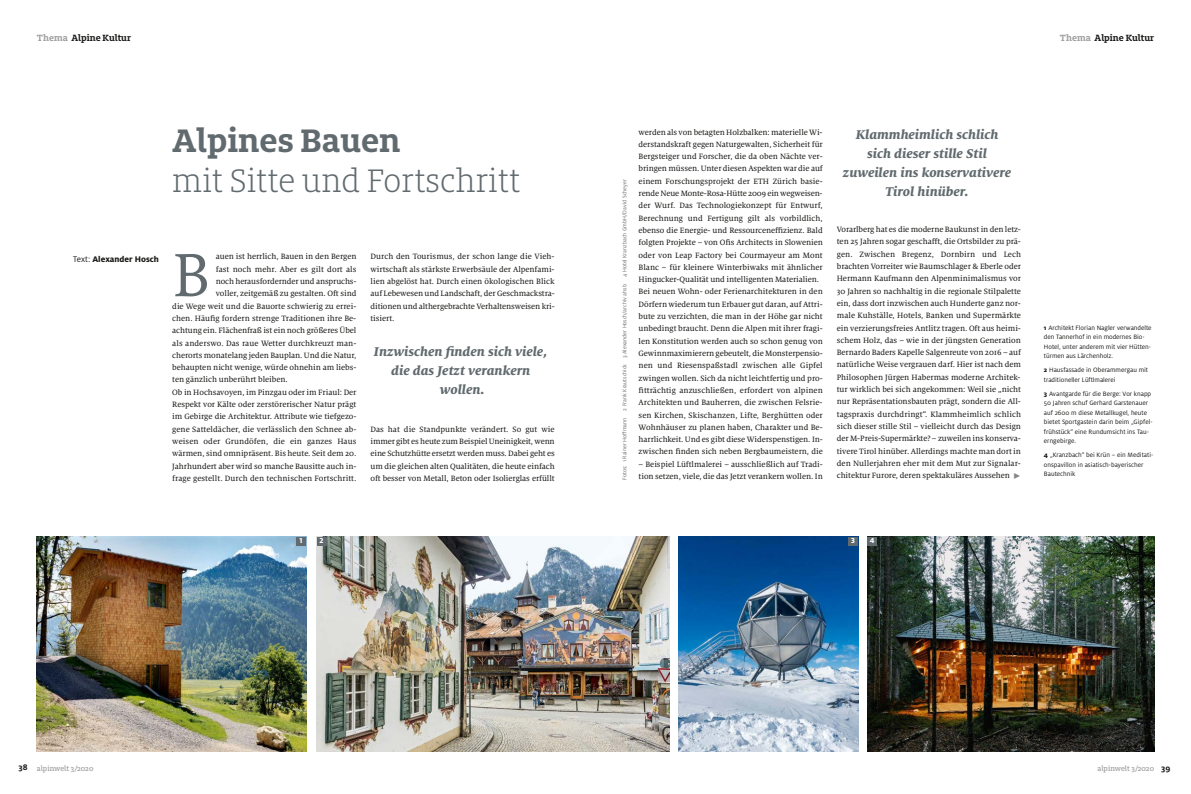
<style>
.page{position:relative;width:1191px;height:794px;background:#fff}
.page>*{position:absolute;margin:0;border:0;box-sizing:border-box;transform-origin:0 0}
.t1{font:67.6px "Milo Serif OT";color:#616a6e}
.t2{font:300 36px "Milo Slab OT";color:#616a6e}
.t3{font:700 36px "Milo Slab OT";color:#616a6e}
.t4{font:italic 800 14px/19px "Milo Serif OT";color:#616a6e;text-align:center}
.t5{font:700 10px "Milo Slab OT";color:#1a1a18}
.t6{font:800 9px "Milo OT";color:#1a1a18}
.t7{font:8.5px/12.3px "Milo Serif OT Text";letter-spacing:-.005em;color:#1a1a18;text-align:justify}
.t8{font:500 8px "Milo Slab OT";color:#9c9d9d}
.t9{font:800 8px "Milo OT";color:#fff}
.t10{font:7px/9.5px "Milo OT";color:#1a1a18}
.t11{font:6px "Milo OT";color:#6f6f6e}
.s1{color:#9c9d9d}
.s2{font-weight:400}
.s3{color:#878786}
.s4{font-weight:800}
.s5{font-family:"Milo OT";font-weight:700;font-size:9px;color:#1a1a18}
</style>
<div class="page">
<img style="left:37px;top:537px;width:269px;height:214px">
<img style="left:317px;top:537px;width:353px;height:214px">
<img style="left:678px;top:537px;width:180px;height:214px">
<img style="left:867px;top:537px;width:287px;height:214px">
<div style="left:296px;top:537px;width:10px;height:8px;background:#616a6e"></div>
<div style="left:317px;top:537px;width:9px;height:8px;background:#616a6e"></div>
<div style="left:848px;top:537px;width:10px;height:8px;background:#616a6e"></div>
<div style="left:867px;top:537px;width:10px;height:8px;background:#616a6e"></div>
<p class="t5" style="left:37px;top:34px;width:96px"><span class="s1">Thema</span> Alpine Kultur</p>
<p class="t5" style="left:1060px;top:34px;width:96px"><span class="s1">Thema</span> Alpine Kultur</p>
<h2 class="t3" style="left:172px;top:128px;width:230px">Alpines Bauen</h2>
<h2 class="t2" style="left:172px;top:167px;width:350px">mit Sitte und Fortschritt</h2>
<p class="t6" style="left:73px;top:256px;width:87px"><span class="s2">Text:</span> Alexander Hosch</p>
<h1 class="t1" style="left:172px;top:249px;width:39px">B</h1>
<p class="t7" style="left:216px;top:251px;width:142px">auen ist herrlich, Bauen in den Bergen</p>
<p class="t7" style="left:216px;top:263px;width:142px">fast noch mehr. Aber es gilt dort als</p>
<p class="t7" style="left:216px;top:276px;width:142px">noch herausfordernder und anspruchs-</p>
<p class="t7" style="left:216px;top:288px;width:142px">voller, zeitgemäß zu gestalten. Oft sind</p>
<p class="t7" style="left:172px;top:300px;width:186px">die Wege weit und die Bauorte schwierig zu errei-</p>
<p class="t7" style="left:172px;top:312px;width:185px">chen. Häufig fordern strenge Traditionen ihre Be-</p>
<p class="t7" style="left:172px;top:325px;width:186px">achtung ein. Flächenfraß ist ein noch größeres Übel</p>
<p class="t7" style="left:172px;top:337px;width:186px">als anderswo. Das raue Wetter durchkreuzt man-</p>
<p class="t7" style="left:172px;top:349px;width:186px">cherorts monatelang jeden Bauplan. Und die Natur,</p>
<p class="t7" style="left:172px;top:362px;width:186px">behaupten nicht wenige, würde ohnehin am liebs-</p>
<p class="t7" style="left:172px;top:374px;width:117px">ten gänzlich unberührt bleiben.</p>
<p class="t7" style="left:172px;top:386px;width:186px">Ob in Hochsavoyen, im Pinzgau oder im Friaul: Der</p>
<p class="t7" style="left:172px;top:399px;width:185px">Respekt vor Kälte oder zerstörerischer Natur prägt</p>
<p class="t7" style="left:172px;top:411px;width:186px">im Gebirge die Architektur. Attribute wie tiefgezo-</p>
<p class="t7" style="left:172px;top:423px;width:186px">gene Satteldächer, die verlässlich den Schnee ab-</p>
<p class="t7" style="left:172px;top:435px;width:186px">weisen oder Grundöfen, die ein ganzes Haus</p>
<p class="t7" style="left:172px;top:448px;width:186px">wärmen, sind omnipräsent. Bis heute. Seit dem 20.</p>
<p class="t7" style="left:172px;top:460px;width:186px">Jahrhundert aber wird so manche Bausitte auch in-</p>
<p class="t7" style="left:172px;top:472px;width:186px">frage gestellt. Durch den technischen Fortschritt.</p>
<p class="t7" style="left:370px;top:251px;width:186px">Durch den Tourismus, der schon lange die Vieh&shy;wirtschaft als stärkste Erwerbsäule der Alpenfami&shy;lien abgelöst hat. Durch einen ökologischen Blick auf Lebewesen und Landschaft, der Geschmackstra&shy;ditionen und althergebrachte Verhaltensweisen kri&shy;tisiert.</p>
<h3 class="t4" style="left:374px;top:343px;width:175px">Inzwischen finden sich viele, die das Jetzt verankern wollen.</h3>
<p class="t7" style="left:370px;top:423px;width:186px">Das hat die Standpunkte verändert. So gut wie immer gibt es heute zum Beispiel Uneinigkeit, wenn eine Schutzhütte ersetzt werden muss. Dabei geht es um die gleichen alten Qualitäten, die heute einfach oft besser von Metall, Beton oder Isolierglas erfüllt</p>
<p class="t11" style="left:622px;top:480px;width:302px;rotate:-90deg">Fotos: 1 Rainer Hoffmann 2 Frank Krautschick 3 Alexander Hosch/archiv ahsb 4 Hotel Kranzbach GmbH/David Scheyer</p>
<p class="t7" style="left:638px;top:126px;width:186px;text-align:left">werden als von betagten Holzbalken: materielle Wi&shy;derstandskraft gegen Naturgewalten, Sicherheit für Bergsteiger und Forscher, die da oben Nächte ver&shy;bringen müssen. Unter diesen Aspekten war die auf einem Forschungsprojekt der ETH Zürich basie&shy;rende Neue Monte-Rosa-Hütte 2009 ein wegweisen&shy;der Wurf. Das Technologiekonzept für Entwurf, Berechnung und Fertigung gilt als vorbildlich, ebenso die Energie- und Ressourceneffizienz. Bald folgten Projekte – von Ofis Architects in Slowenien oder von Leap Factory bei Courmayeur am Mont Blanc – für kleinere Winterbiwaks mit ähnlicher Hingucker-Qualität und intelligenten Materialien.<br>Bei neuen Wohn- oder Ferienarchitekturen in den Dörfern wiederum tun Erbauer gut daran, auf Attri&shy;bute zu verzichten, die man in der Höhe gar nicht unbedingt braucht. Denn die Alpen mit ihrer fragi&shy;len Konstitution werden auch so schon genug von Gewinnmaximierern gebeutelt, die Monsterpensio&shy;nen und Riesenspaßstadl zwischen alle Gipfel zwingen wollen. Sich da nicht leichtfertig und pro&shy;fitträchtig anzuschließen, erfordert von alpinen Architekten und Bauherren, die zwischen Felsrie&shy;sen Kirchen, Skischanzen, Lifte, Berghütten oder Wohnhäuser zu planen haben, Charakter und Be&shy;harrlichkeit. Und es gibt diese Widerspenstigen. In&shy;zwischen finden sich neben Bergbaumeistern, die</p>
<p class="t7" style="left:638px;top:458px;width:186px">– Beispiel Lüftlmalerei – ausschließlich auf Tradi&shy;tion setzen, viele, die das Jetzt verankern wollen. In</p>
<h3 class="t4" style="left:843px;top:126px;width:170px">Klammheimlich schlich sich dieser stille Stil zuweilen ins konservativere<br>Tirol hinüber.</h3>
<p class="t7" style="left:837px;top:224px;width:186px">Vorarlberg hat es die moderne Baukunst in den letz&shy;ten 25 Jahren sogar geschafft, die Ortsbilder zu prä&shy;gen. Zwischen Bregenz, Dornbirn und Lech brachten Vorreiter wie Baumschlager &amp; Eberle oder Hermann Kaufmann den Alpenminimalismus vor 30 Jahren so nachhaltig in die regionale Stilpalette ein, dass dort inzwischen auch Hunderte ganz nor&shy;male Kuhställe, Hotels, Banken und Supermärkte ein verzierungsfreies Antlitz tragen. Oft aus heimi&shy;schem Holz, das – wie in der jüngsten Generation Bernardo Baders Kapelle Salgenreute von 2016 – auf natürliche Weise vergrauen darf. Hier ist nach dem Philosophen Jürgen Habermas moderne Architek&shy;tur wirklich bei sich angekommen: Weil sie „nicht nur Repräsentationsbauten prägt, sondern die All&shy;tagspraxis durchdringt“. Klammheimlich schlich sich dieser stille Stil – vielleicht durch das Design der M-Preis-Supermärkte? – zuweilen ins konserva&shy;tivere Tirol hinüber. Allerdings machte man dort in den Nullerjahren eher mit dem Mut zur Signalar&shy;chitektur Furore, deren spektakuläres Aussehen <span class="s3">✓</span></p>
<p class="t9" style="left:300px;top:538px;width:5px">1</p>
<p class="t9" style="left:320px;top:538px;width:5px">2</p>
<p class="t9" style="left:851px;top:538px;width:5px">3</p>
<p class="t9" style="left:869px;top:538px;width:6px">4</p>
<p class="t10" style="left:1044px;top:323px;width:109px"><span class="s4">1</span> Architekt Florian Nagler verwandelte den Tannerhof in ein modernes Bio-Hotel, unter anderem mit vier Hütten&shy;türmen aus Lärchenholz.</p>
<p class="t10" style="left:1044px;top:366px;width:106px"><span class="s4">2</span> Hausfassade in Oberammergau mit traditioneller Lüftlmalerei</p>
<p class="t10" style="left:1044px;top:389px;width:110px"><span class="s4">3</span> Avantgarde für die Berge: Vor knapp 50 Jahren schuf Gerhard Garstenauer auf 2600 m diese Metallkugel, heute bietet Sportgastein darin beim „Gipfel&shy;frühstück“ eine Rundumsicht ins Tau&shy;erngebirge.</p>
<p class="t10" style="left:1044px;top:451px;width:111px"><span class="s4">4</span> „Kranzbach“ bei Krün – ein Meditati&shy;onspavillon in asiatisch-bayerischer<br>Bautechnik</p>
<p class="t8" style="left:19px;top:766px;width:76px"><span class="s5">38</span> alpinwelt 3/2020</p>
<p class="t8" style="left:1097px;top:766px;width:74px">alpinwelt 3/2020 <span class="s5">39</span></p>
</div>
